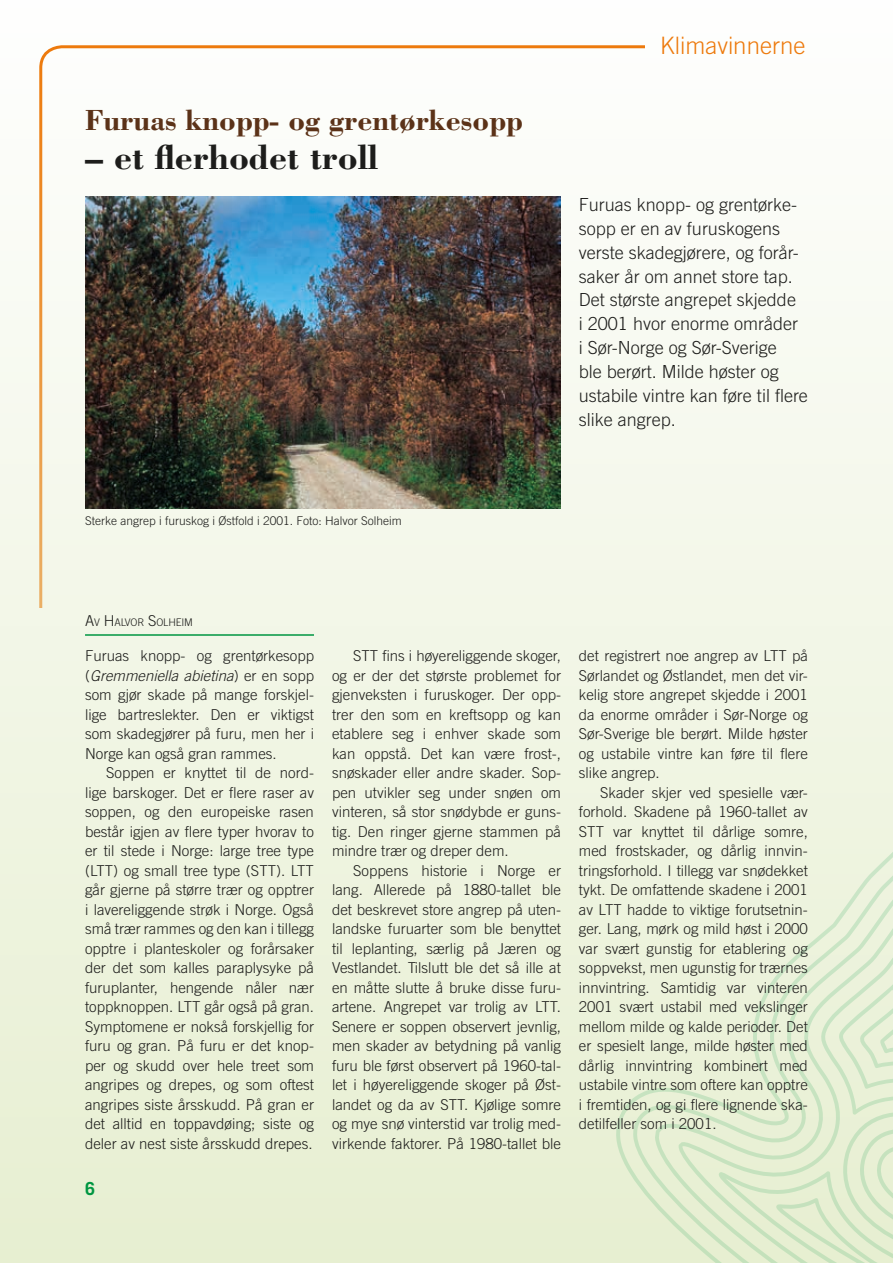
<style>
.page{position:relative;width:893px;height:1263px;background:#fff}
.page>*{position:absolute;margin:0;border:0;box-sizing:border-box;transform-origin:0 0}
.t1{font:700 36px "Bodoni";color:#1d1d1b}
.t2{font:700 30px "Bodoni";color:#5b3218}
.t3{font:300 24px "Trade Gothic";color:#ee7402}
.t4{font:300 18px/24px "Trade Gothic";color:#1d1d1b}
.t5{font:700 18px "Trade Gothic";color:#009641}
.t6{font:300 15px/19.5px "Trade Gothic";color:#1d1d1b;text-align:justify}
.t7{font:300 12px "Trade Gothic";color:#1d1d1b}
.t8{font:300 10.5px "Trade Gothic";letter-spacing:-.015em;color:#1d1d1b}
.s1{font-size:15px}
.s2{font-style:italic}
</style>
<div class="page">
<div style="left:0;top:0;width:893px;height:1263px;background:linear-gradient(to bottom,#fefdfb,#e7efd2)"></div>
<svg style="left:616px;top:781px;width:277px;height:482px;background:#ecf2dc"></svg>
<svg style="left:633px;top:802px;width:260px;height:461px;background:#ebf1db"></svg>
<svg style="left:655px;top:826px;width:238px;height:437px;background:#eaf1da"></svg>
<svg style="left:675px;top:850px;width:218px;height:413px;background:#e7f0d6"></svg>
<svg style="left:717px;top:1171px;width:176px;height:92px;background:#deebcc"></svg>
<svg style="left:818px;top:881px;width:75px;height:234px;background:#e3eed5"></svg>
<hr style="left:85px;top:634px;width:229px;height:2px;background:#009641">
<img style="left:85px;top:196px;width:476px;height:312px">
<h2 class="t2" style="left:85px;top:101px;width:439px">Furuas knopp- og grentørkesopp</h2>
<h1 class="t1" style="left:85px;top:134px;width:294px">– et flerhodet troll</h1>
<p class="t7" style="left:85px;top:514px;width:318px">Sterke angrep i furuskog i Østfold i 2001. Foto: Halvor Solheim</p>
<h3 class="t3" style="left:660px;top:32px;width:147px">Klimavinnerne</h3>
<p class="t4" style="left:579px;top:192px;width:231px">Furuas knopp- og grentørke&shy;sopp er en av furuskogens verste skadegjørere, og forår&shy;saker år om annet store tap.<br>Det største angrepet skjedde<br>i 2001 hvor enorme områder<br>i Sør-Norge og Sør-Sverige<br>ble berørt. Milde høster og ustabile vintre kan føre til flere slike angrep.</p>
<p class="t8" style="left:85px;top:616px;width:109px"><span class="s1">A</span>V <span class="s1">H</span>ALVOR <span class="s1">S</span>OLH EIM</p>
<p class="t6" style="left:85px;top:646px;width:230px">Furuas knopp- og grentørkesopp (<span class="s2">Gremmeniella abietina</span>) er en sopp som gjør skade på mange forskjel&shy;lige bartreslekter. Den er viktigst som skadegjører på furu, men her i Norge kan også gran rammes.</p>
<p class="t6" style="left:85px;top:763px;width:230px;text-indent:21px">Soppen er knyttet til de nord&shy;lige barskoger. Det er flere raser av soppen, og den europeiske rasen består igjen av flere typer hvorav to er til stede i Norge: large tree type (LTT) og small tree type (STT). LTT går gjerne på større trær og opptrer i lavereliggende strøk i Norge. Også små trær rammes og den kan i tillegg opptre i planteskoler og forårsaker der det som kalles paraplysyke på furuplanter, hengende nåler nær toppknoppen. LTT går også på gran.<br>Symptomene er nokså forskjellig for furu og gran. På furu er det knop&shy;per og skudd over hele treet som angripes og drepes, og som oftest angripes siste årsskudd. På gran er det alltid en toppavdøing; siste og deler av nest siste årsskudd drepes.</p>
<p class="t5" style="left:85px;top:1177px;width:12px">6</p>
<p class="t6" style="left:332px;top:646px;width:230px;text-indent:21px">STT fins i høyereliggende skoger, og er der det største problemet for gjenveksten i furuskoger. Der opp&shy;trer den som en kreftsopp og kan etablere seg i enhver skade som kan oppstå. Det kan være frost-, snøskader eller andre skader. Sop&shy;pen utvikler seg under snøen om vinteren, så stor snødybde er guns&shy;tig. Den ringer gjerne stammen på mindre trær og dreper dem.</p>
<p class="t6" style="left:332px;top:860px;width:230px;text-indent:21px">Soppens historie i Norge er lang. Allerede på 1880-tallet ble det beskrevet store angrep på uten&shy;landske furuarter som ble benyttet til leplanting, særlig på Jæren og Vestlandet. Tilslutt ble det så ille at en måtte slutte å bruke disse furu&shy;artene. Angrepet var trolig av LTT.<br>Senere er soppen observert jevnlig, men skader av betydning på vanlig furu ble først observert på 1960-tal&shy;let i høyereliggende skoger på Øst&shy;landet og da av STT. Kjølige somre og mye snø vinterstid var trolig med&shy;virkende faktorer. På 1980-tallet ble</p>
<p class="t6" style="left:579px;top:646px;width:230px">det registrert noe angrep av LTT på Sørlandet og Østlandet, men det vir&shy;kelig store angrepet skjedde i 2001 da enorme områder i Sør-Norge og Sør-Sverige ble berørt. Milde høster og ustabile vintre kan føre til flere slike angrep.</p>
<p class="t6" style="left:579px;top:782px;width:230px;text-indent:21px">Skader skjer ved spesielle vær&shy;forhold. Skadene på 1960-tallet av STT var knyttet til dårlige somre, med frostskader, og dårlig innvin&shy;tringsforhold. I tillegg var snødekket tykt. De omfattende skadene i 2001 av LTT hadde to viktige forutsetnin&shy;ger. Lang, mørk og mild høst i 2000 var svært gunstig for etablering og soppvekst, men ugunstig for trærnes innvintring. Samtidig var vinteren 2001 svært ustabil med vekslinger mellom milde og kalde perioder. Det er spesielt lange, milde høster med dårlig innvintring kombinert med ustabile vintre som oftere kan opptre i fremtiden, og gi flere lignende ska&shy;detilfeller som i 2001.</p>
</div>
